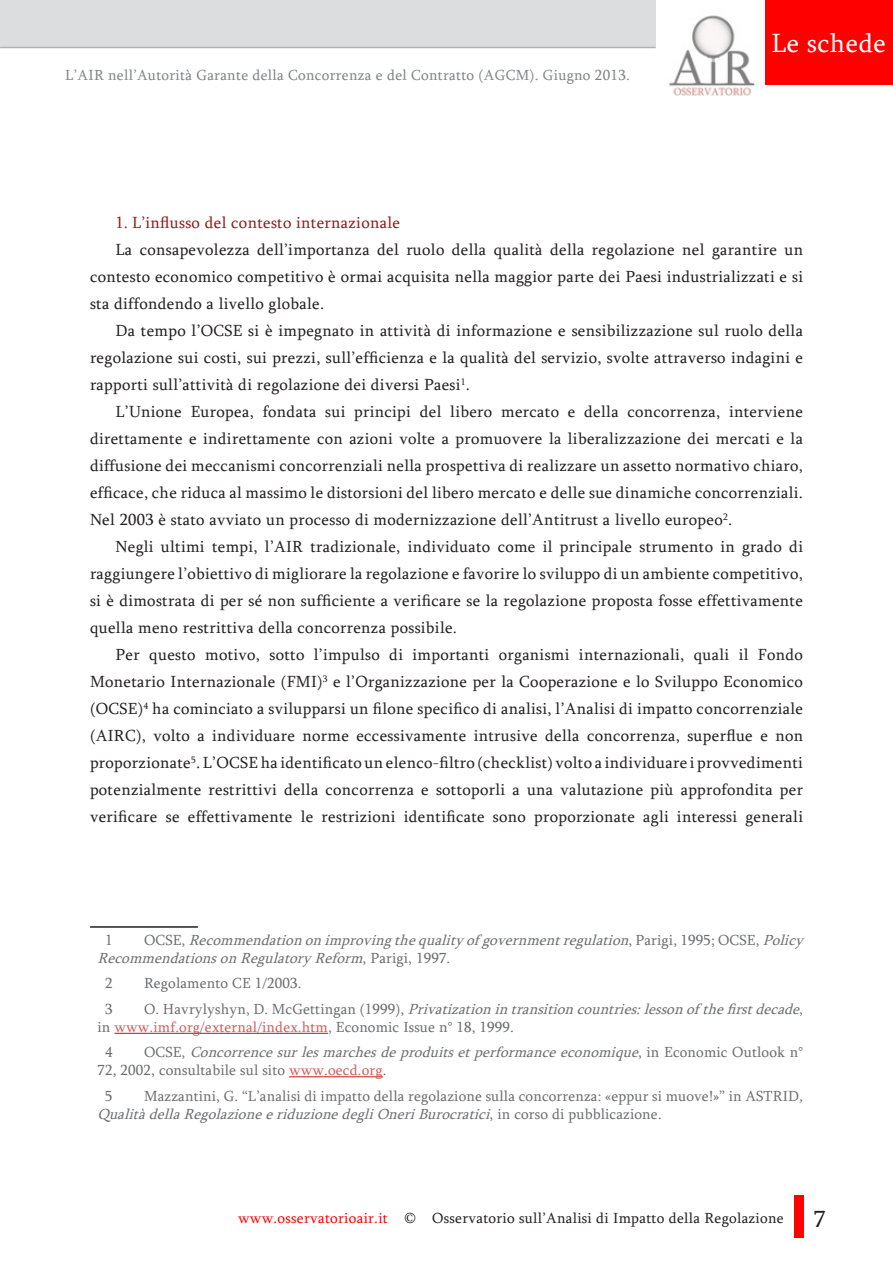
<style>
.page{position:relative;width:893px;height:1263px;background:#fff}
.page>*{position:absolute;margin:0;border:0;box-sizing:border-box;transform-origin:0 0}
.t1{font:27px "Sylfaen";letter-spacing:.02em;color:#fff}
.t2{font:16.5px/27px "Sylfaen";letter-spacing:.02em;color:#231f20;text-align:justify}
.Titoli_paragrafi{font:16.5px "Sylfaen";letter-spacing:.02em;color:#921a1d}
.Note_testo{font:15px/18px "Sylfaen";letter-spacing:.01em;color:#6c6d70}
.Note_testo-2{font:italic 15px/18px "Sylfaen";color:#6c6d70}
.t3{font:15px "Sylfaen";letter-spacing:.02em;color:#231f20}
.t4{font:15px "Sylfaen";letter-spacing:.02em;color:#808285}
.s1{font-style:normal}
.s2{font-style:italic}
.s3{color:#d15d5d}
.s4{font-style:normal;color:#d15d5d}
.s5{color:#f00}
.s6{font-size:24px}
</style>
<div class="page">
<div style="left:765px;top:0;width:128px;height:84px;background:#f00"></div>
<img style="left:655px;top:0;width:100px;height:96px">
<div style="left:0;top:0;width:655px;height:48px;background:#dcdddf"></div>
<img style="left:794px;top:1195px;width:9px;height:42px">
<hr style="left:0;top:47px;width:656px;height:1px;background:#b2b3b7">
<hr style="left:90px;top:926px;width:108px;height:2px;background:#231f20">
<hr style="left:114px;top:1033px;width:214px;height:1px;background:#bd1717">
<hr style="left:289px;top:1076px;width:94px;height:1px;background:#bd1717">
<p class="t4" style="left:65px;top:65px;width:566px">L’AIR nell’Autorità Garante della Concorrenza e del Contratto (AGCM). Giugno 2013.</p>
<p class="t1" style="left:771px;top:25px;width:116px">Le schede</p>
<p class="Titoli_paragrafi" style="left:116px;top:212px;width:286px">1. L’influsso del contesto internazionale</p>
<p class="t2" style="left:90px;top:236px;width:714px;text-indent:26px">La consapevolezza dell’importanza del ruolo della qualità della regolazione nel garantire un contesto economico competitivo è ormai acquisita nella maggior parte dei Paesi industrializzati e si sta diffondendo a livello globale.</p>
<p class="t2" style="left:90px;top:317px;width:714px;text-indent:26px">Da tempo l’OCSE si è impegnato in attività di informazione e sensibilizzazione sul ruolo della regolazione sui costi, sui prezzi, sull’efficienza e la qualità del servizio, svolte attraverso indagini e rapporti sull’attività di regolazione dei diversi Paesi<sup>1</sup>.</p>
<p class="t2" style="left:90px;top:398px;width:715px;text-indent:26px">L’Unione Europea, fondata sui principi del libero mercato e della concorrenza, interviene direttamente e indirettamente con azioni volte a promuovere la liberalizzazione dei mercati e la diffusione dei meccanismi concorrenziali nella prospettiva di realizzare un assetto normativo chiaro, efficace, che riduca al massimo le distorsioni del libero mercato e delle sue dinamiche concorrenziali.<br>Nel 2003 è stato avviato un processo di modernizzazione dell’Antitrust a livello europeo<sup>2</sup>.</p>
<p class="t2" style="left:90px;top:533px;width:714px;text-indent:26px">Negli ultimi tempi, l’AIR tradizionale, individuato come il principale strumento in grado di raggiungere l’obiettivo di migliorare la regolazione e favorire lo sviluppo di un ambiente competitivo, si è dimostrata di per sé non sufficiente a verificare se la regolazione proposta fosse effettivamente quella meno restrittiva della concorrenza possibile.</p>
<p class="t2" style="left:90px;top:641px;width:715px;text-indent:26px">Per questo motivo, sotto l’impulso di importanti organismi internazionali, quali il Fondo Monetario Internazionale (FMI)<sup>3</sup> e l’Organizzazione per la Cooperazione e lo Sviluppo Economico (OCSE)<sup>4</sup> ha cominciato a svilupparsi un filone specifico di analisi, l’Analisi di impatto concorrenziale (AIRC), volto a individuare norme eccessivamente intrusive della concorrenza, superflue e non proporzionate<sup>5</sup>. L’OCSE ha identificato un elenco-filtro (checklist) volto a individuare i provvedimenti potenzialmente restrittivi della concorrenza e sottoporli a una valutazione più approfondita per verificare se effettivamente le restrizioni identificate sono proporzionate agli interessi generali</p>
<p class="Note_testo-2" style="left:98px;top:930px;width:712px;text-indent:46px"><span class="s1">O C S E ,</span> Recommendationonimprovingthequalityofgovernmentregulation<span class="s1">, P a r i g i , 1 9 9 5 ; O C S E ,</span> Policy<br>RecommendationsonRegulatoryReform<span class="s1">, P a r i g i , 1 9 9 7 .</span></p>
<p class="Note_testo" style="left:105px;top:974px;width:9px">2</p>
<p class="Note_testo" style="left:144px;top:974px;width:159px">Regolamento CE 1/2003.</p>
<p class="Note_testo" style="left:105px;top:999px;width:9px">3</p>
<p class="Note_testo" style="left:105px;top:930px;width:9px">1</p>
<p class="Note_testo" style="left:97px;top:999px;width:708px;text-indent:47px">O . H a v r y l y s h y n , D . M c G e t t i n g a n ( 1 9 9 9 ) , <span class="s2">Privatizationintransitioncountries:lessonofthefirstdecade</span>, in <span class="s3">www.imf.org/external/index.htm</span>, Economic Issue n° 18, 1999.</p>
<p class="Note_testo" style="left:105px;top:1043px;width:9px">4</p>
<p class="Note_testo-2" style="left:97px;top:1043px;width:707px;text-indent:46px"><span class="s1">O C S E ,</span> Concorrencesurlesmarchesdeproduitsetperformanceeconomique<span class="s1">, i n E c o n o m i c O u t l o o k n °<br>72, 2002, consultabile sul sito</span> <span class="s4">www.oecd.org</span><span class="s1">.</span></p>
<p class="Note_testo" style="left:105px;top:1086px;width:9px">5</p>
<p class="Note_testo" style="left:97px;top:1086px;width:712px;text-indent:46px">Mazzantini, G. “L’analisi di impatto della regolazione sulla concorrenza: «eppur si muove!»” in ASTRID<span class="s2">,<br>QualitàdellaRegolazioneeriduzionedegliOneriBurocratici</span>, i n c o r s o d i p u b b l i c a z i o n e .</p>
<p class="t3" style="left:238px;top:1208px;width:589px"><span class="s5">www.osservatorioair.it</span> © Osservatorio sull’Analisi di Impatto della Regolazione <span class="s6">7</span></p>
</div>
